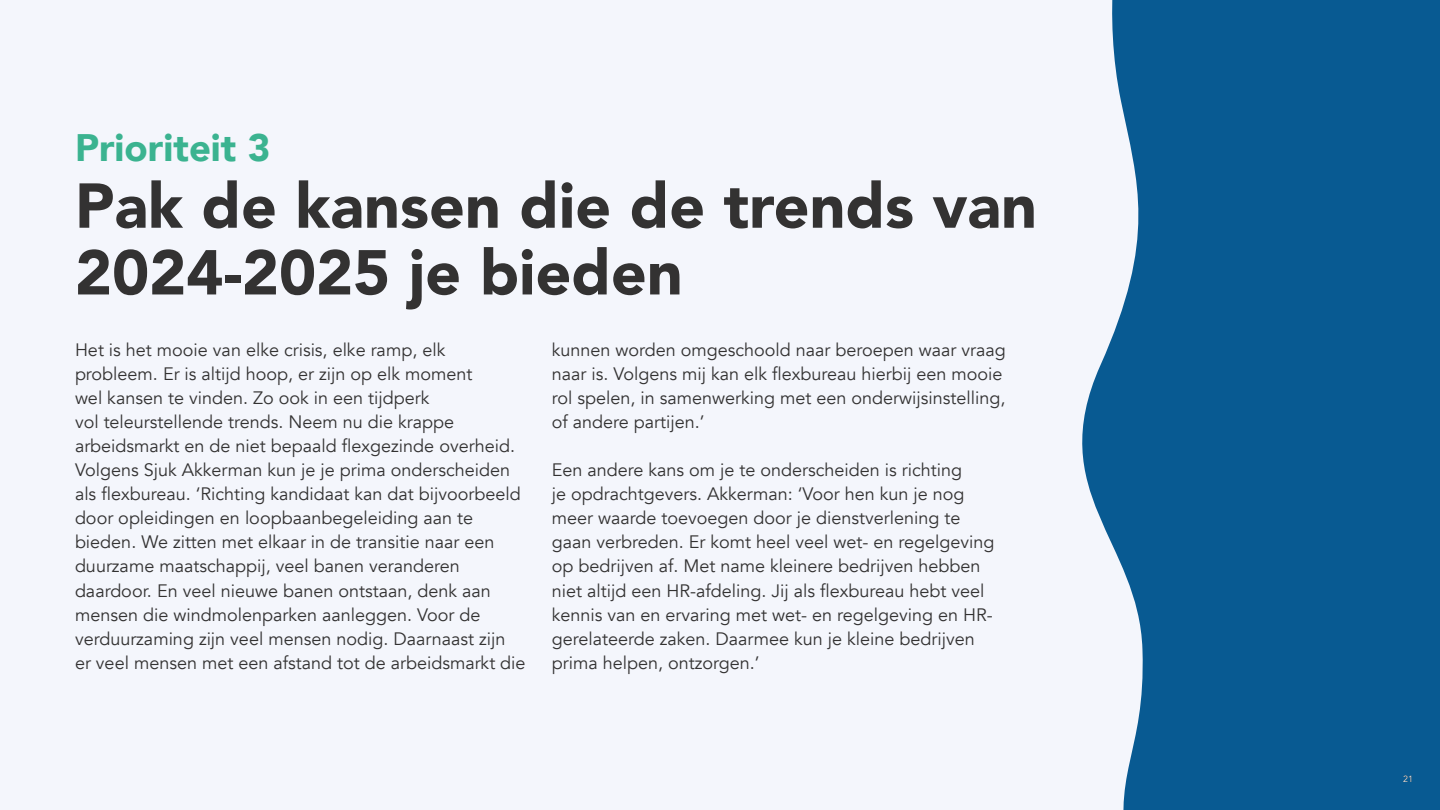
<style>
.page{position:relative;width:1440px;height:810px;background:#fff}
.page>*{position:absolute;margin:0;border:0;box-sizing:border-box;transform-origin:0 0}
.t1{font:900 62.62px/66.8px "Avenir";color:#333232}
.t2{font:900 38.25px "Avenir";color:#3bb390}
.t3{font:18px/24.1px "Avenir";color:#333232}
.t4{font:9px "Avenir";color:#fff}
</style>
<div class="page">
<div style="left:0;top:0;width:1156px;height:810px;background:#f4f6fc"></div>
<svg style="left:1082px;top:0;width:358px;height:810px;background:#216b9d"></svg>
<h2 class="t2" style="left:75px;top:115px;width:197px">Prioriteit 3</h2>
<h1 class="t1" style="left:75px;top:171px;width:963px">Pak de kansen die de trends van<br>2024-2025 je bieden</h1>
<p class="t3" style="left:75px;top:338px;width:452px">Het is het mooie van elke crisis, elke ramp, elk probleem. Er is altijd hoop, er zijn op elk moment<br>wel kansen te vinden. Zo ook in een tijdperk<br>vol teleurstellende trends. Neem nu die krappe arbeidsmarkt en de niet bepaald flexgezinde overheid.<br>Volgens Sjuk Akkerman kun je je prima onderscheiden als flexbureau. ‘Richting kandidaat kan dat bijvoorbeeld door opleidingen en loopbaanbegeleiding aan te bieden. We zitten met elkaar in de transitie naar een duurzame maatschappij, veel banen veranderen daardoor. En veel nieuwe banen ontstaan, denk aan mensen die windmolenparken aanleggen. Voor de verduurzaming zijn veel mensen nodig. Daarnaast zijn er veel mensen met een afstand tot de arbeidsmarkt die</p>
<p class="t3" style="left:552px;top:338px;width:456px">kunnen worden omgeschoold naar beroepen waar vraag naar is. Volgens mij kan elk flexbureau hierbij een mooie rol spelen, in samenwerking met een onderwijsinstelling, of andere partijen.’</p>
<p class="t3" style="left:552px;top:458px;width:444px">Een andere kans om je te onderscheiden is richting<br>je opdrachtgevers. Akkerman: ‘Voor hen kun je nog meer waarde toevoegen door je dienstverlening te gaan verbreden. Er komt heel veel wet- en regelgeving op bedrijven af. Met name kleinere bedrijven hebben niet altijd een HR-afdeling. Jij als flexbureau hebt veel kennis van en ervaring met wet- en regelgeving en HR&shy;gerelateerde zaken. Daarmee kun je kleine bedrijven prima helpen, ontzorgen.’</p>
<p class="t4" style="left:1403px;top:773px;width:12px">21</p>
</div>
